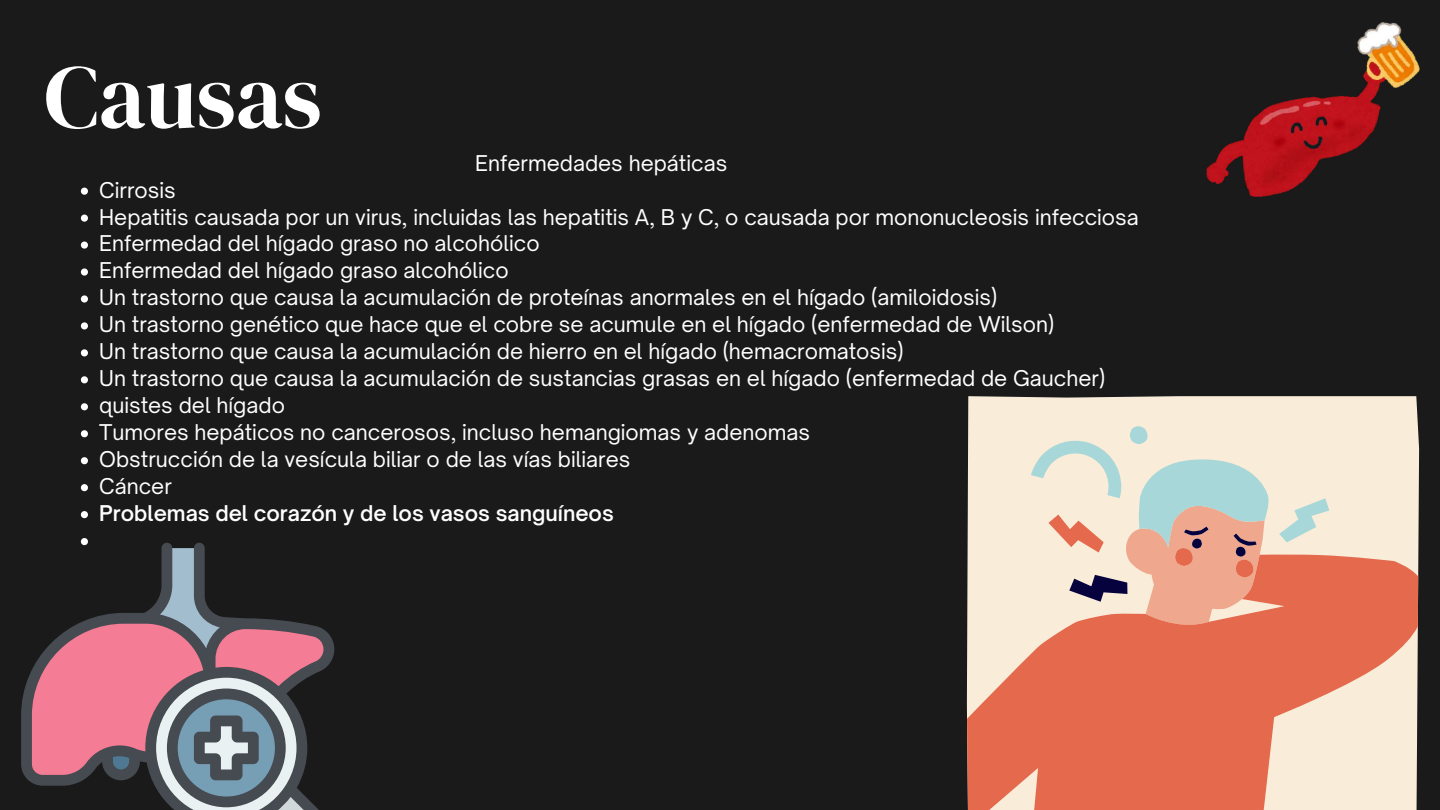
<style>
.page{position:relative;width:1440px;height:810px;background:#1a1a1a}
.page>*{position:absolute;margin:0;border:0;box-sizing:border-box;transform-origin:0 0}
.t1{font:90.1px "DM Serif Display";color:#fff}
.t2{font:20.8px/27px "Open Sauce One";color:#fff}
.t3{font:600 20.8px "Open Sauce One";color:#fff}
</style>
<div class="page">
<img style="left:1206px;top:22px;width:213px;height:174px">
<svg style="left:81px;top:188px;width:7px;height:7px"></svg>
<svg style="left:81px;top:215px;width:7px;height:7px"></svg>
<svg style="left:81px;top:242px;width:7px;height:7px"></svg>
<svg style="left:81px;top:268px;width:7px;height:8px"></svg>
<svg style="left:81px;top:295px;width:7px;height:8px"></svg>
<svg style="left:81px;top:322px;width:7px;height:7px"></svg>
<svg style="left:81px;top:349px;width:7px;height:7px"></svg>
<svg style="left:81px;top:376px;width:7px;height:7px"></svg>
<svg style="left:81px;top:403px;width:7px;height:7px"></svg>
<svg style="left:81px;top:430px;width:7px;height:7px"></svg>
<svg style="left:81px;top:457px;width:7px;height:7px"></svg>
<svg style="left:81px;top:484px;width:7px;height:7px"></svg>
<svg style="left:81px;top:511px;width:7px;height:7px"></svg>
<svg style="left:21px;top:682px;width:6px;height:97px"></svg>
<svg style="left:27px;top:538px;width:308px;height:272px"></svg>
<div style="left:967px;top:396px;width:452px;height:205px;background:#f9ecd9"></div>
<svg style="left:967px;top:515px;width:451px;height:295px;background:#eb977e"></svg>
<svg style="left:1031px;top:426px;width:298px;height:206px;background:#e3c4b3"></svg>
<h1 class="t1" style="left:44px;top:34px;width:279px">Causas</h1>
<p class="t2" style="left:475px;top:149px;width:254px">Enfermedades hepáticas</p>
<p class="t2" style="left:99px;top:176px;width:1041px">Cirrosis<br>Hepatitis causada por un virus, incluidas las hepatitis A, B y C, o causada por mononucleosis infecciosa Enfermedad del hígado graso no alcohólico<br>Enfermedad del hígado graso alcohólico<br>Un trastorno que causa la acumulación de proteínas anormales en el hígado (amiloidosis)<br>Un trastorno genético que hace que el cobre se acumule en el hígado (enfermedad de Wilson)<br>Un trastorno que causa la acumulación de hierro en el hígado (hemacromatosis)<br>Un trastorno que causa la acumulación de sustancias grasas en el hígado (enfermedad de Gaucher) quistes del hígado<br>Tumores hepáticos no cancerosos, incluso hemangiomas y adenomas<br>Obstrucción de la vesícula biliar o de las vías biliares<br>Cáncer</p>
<p class="t3" style="left:99px;top:500px;width:516px">Problemas del corazón y de los vasos sanguíneos</p>
</div>
